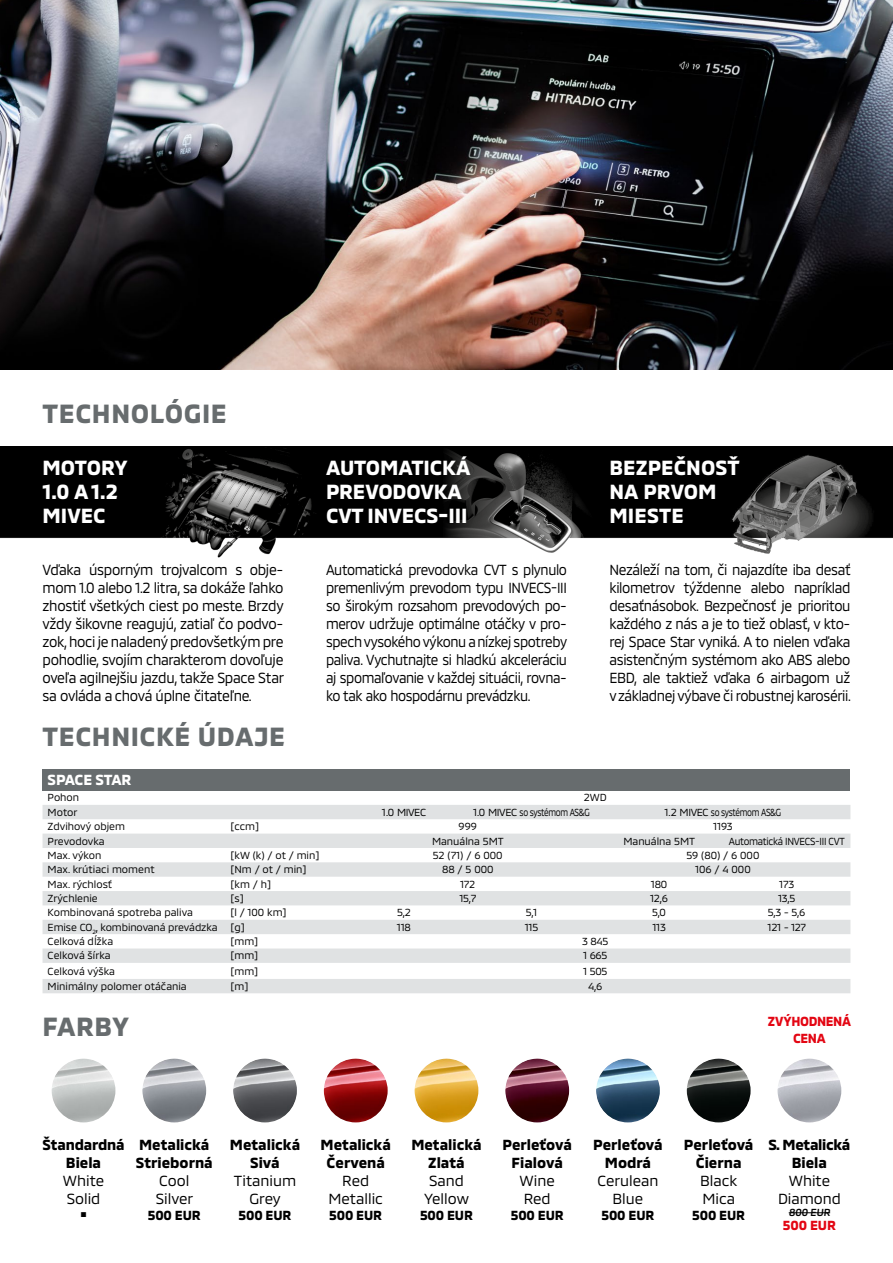
<style>
.page{position:relative;width:893px;height:1263px;background:#fff}
.page>*{position:absolute;margin:0;border:0;box-sizing:border-box;transform-origin:0 0}
.t1{font:700 27px "MMC";letter-spacing:.02em;color:#676c6e}
.t2{font:700 21px/24px "MMC";letter-spacing:-.005em;color:#fff}
.t3{font:15px/18px "MMC";letter-spacing:-.02em;color:#000;text-align:justify;scale:.9 1}
.t4{font:15px/18px "MMC";letter-spacing:-.02em;color:#000;text-align:justify;scale:.92 1}
.t5{font:15px/18px "MMC";letter-spacing:-.02em;color:#000;text-align:justify;scale:.93 1}
.t6{font:700 15px/18px "MMC";color:#000;text-align:center}
.t7{font:15px/18px "MMC";color:#000;text-align:center}
.t8{font:700 15px/18px "MMC";letter-spacing:-.02em;color:#000;text-align:center}
.t9{font:700 15px "MMC";letter-spacing:-.015em;color:#fff}
.t10{font:15px/18px "MMC";letter-spacing:-.02em;color:#000}
.t11{font:700 13.5px "MMC";letter-spacing:-.01em;color:#000}
.t12{font:700 13.5px/16.5px "MMC";letter-spacing:-.02em;color:#e30613;text-align:center}
.t13{font:10.5px "MMC";color:#000}
.t14{font:10.5px "MMC";letter-spacing:-.04em;color:#000}
.t15{font:10.5px "MMC";letter-spacing:-.03em;color:#000;scale:.91 1}
.t16{font:500 10.5px "MMC";color:#000}
.t17{font:700 10.5px "Arial";color:#000}
</style>
<div class="page">
<div style="left:43px;top:769px;width:807px;height:21px;background:#676c6e"></div>
<svg style="left:43px;top:805px;width:807px;height:188px;fill:#e0e2e3"></svg>
<img style="left:0;top:0;width:893px;height:370px">
<img style="left:142px;top:1059px;width:64px;height:63px;border-radius:32px">
<img style="left:777px;top:1059px;width:64px;height:63px;border-radius:32px">
<img style="left:233px;top:1059px;width:64px;height:63px;border-radius:32px">
<img style="left:324px;top:1059px;width:64px;height:63px;border-radius:32px">
<img style="left:415px;top:1059px;width:63px;height:63px;border-radius:32px">
<img style="left:505px;top:1059px;width:64px;height:63px;border-radius:32px">
<img style="left:596px;top:1059px;width:64px;height:63px;border-radius:32px">
<img style="left:687px;top:1059px;width:64px;height:63px;border-radius:32px">
<hr style="left:789px;top:1212px;width:41px;height:1px;background:#000">
<img style="left:0;top:446px;width:893px;height:112px">
<h1 class="t1" style="left:43px;top:393px;width:186px">TECHNOLÓGIE</h1>
<h2 class="t2" style="left:43px;top:453px;width:87px">MOTORY<br>1.0 A 1.2<br>MIVEC</h2>
<h2 class="t2" style="left:326px;top:453px;width:146px">AUTOMATICKÁ<br>PREVODOVKA<br>CVT INVECS-III</h2>
<h2 class="t2" style="left:609px;top:453px;width:132px">BEZPEČNOSŤ<br>NA PRVOM<br>MIESTE</h2>
<p class="t5" style="left:43px;top:559px;width:261px">Vďaka úsporným trojvalcom s obje&shy;mom 1.0 alebo 1.2 litra, sa dokáže ľahko zhostiť všetkých ciest po meste. Brzdy vždy šikovne reagujú, zatiaľ čo podvo&shy;zok, hoci je naladený predovšetkým pre pohodlie, svojím charakterom dovoľuje oveľa agilnejšiu jazdu, takže Space Star sa ovláda a chová úplne čitateľne.</p>
<p class="t3" style="left:326px;top:559px;width:270px">Automatická prevodovka CVT s plynulo premenlivým prevodom typu INVECS-III so širokým rozsahom prevodových po&shy;merov udržuje optimálne otáčky v pro&shy;spech vysokého výkonu a nízkej spotreby paliva. Vychutnajte si hladkú akceleráciu aj spomaľovanie v každej situácii, rovna&shy;ko tak ako hospodárnu prevádzku.</p>
<p class="t4" style="left:609px;top:559px;width:264px">Nezáleží na tom, či najazdíte iba desať kilometrov týždenne alebo napríklad desaťnásobok. Bezpečnosť je prioritou každého z nás a je to tiež oblasť, v kto&shy;rej Space Star vyniká. A to nielen vďaka asistenčným systémom ako ABS alebo EBD, ale taktiež vďaka 6 airbagom už v základnej výbave či robustnej karosérii.</p>
<h1 class="t1" style="left:43px;top:716px;width:244px">TECHNICKÉ ÚDAJE</h1>
<h3 class="t9" style="left:48px;top:768px;width:85px">SPACE STAR</h3>
<p class="t13" style="left:48px;top:789px;width:33px">Pohon</p>
<p class="t13" style="left:584px;top:789px;width:24px">2WD</p>
<p class="t13" style="left:48px;top:804px;width:31px">Motor</p>
<p class="t13" style="left:382px;top:804px;width:46px">1.0 MIVEC</p>
<p class="t14" style="left:473px;top:804px;width:118px">1.0 MIVEC so systémom AS&amp;G</p>
<p class="t14" style="left:664px;top:804px;width:118px">1.2 MIVEC so systémom AS&amp;G</p>
<p class="t13" style="left:48px;top:818px;width:79px">Zdvihový objem</p>
<p class="t13" style="left:230px;top:818px;width:30px">[ccm]</p>
<p class="t13" style="left:459px;top:818px;width:20px">999</p>
<p class="t13" style="left:713px;top:818px;width:21px">1193</p>
<p class="t13" style="left:48px;top:832px;width:59px">Prevodovka</p>
<p class="t13" style="left:432px;top:832px;width:73px">Manuálna 5MT</p>
<p class="t13" style="left:623px;top:832px;width:73px">Manuálna 5MT</p>
<p class="t15" style="left:729px;top:832px;width:129px">Automatická INVECS-III CVT</p>
<p class="t13" style="left:48px;top:847px;width:55px">Max. výkon</p>
<p class="t13" style="left:230px;top:847px;width:91px">[kW (k) / ot / min]</p>
<p class="t13" style="left:433px;top:847px;width:71px">52 (71) / 6 000</p>
<p class="t13" style="left:686px;top:847px;width:75px">59 (80) / 6 000</p>
<p class="t13" style="left:48px;top:861px;width:109px">Max. krútiaci moment</p>
<p class="t13" style="left:230px;top:861px;width:78px">[Nm / ot / min]</p>
<p class="t13" style="left:442px;top:861px;width:53px">88 / 5 000</p>
<p class="t13" style="left:695px;top:861px;width:57px">106 / 4 000</p>
<p class="t13" style="left:48px;top:875px;width:66px">Max. rýchlosť</p>
<p class="t13" style="left:230px;top:875px;width:42px">[km / h]</p>
<p class="t13" style="left:460px;top:875px;width:17px">172</p>
<p class="t13" style="left:651px;top:875px;width:18px">180</p>
<p class="t13" style="left:779px;top:875px;width:16px">173</p>
<p class="t13" style="left:48px;top:890px;width:52px">Zrýchlenie</p>
<p class="t13" style="left:230px;top:890px;width:15px">[s]</p>
<p class="t13" style="left:459px;top:890px;width:19px">15,7</p>
<p class="t13" style="left:650px;top:890px;width:19px">12,6</p>
<p class="t13" style="left:778px;top:890px;width:19px">13,5</p>
<p class="t13" style="left:48px;top:904px;width:147px">Kombinovaná spotreba paliva</p>
<p class="t13" style="left:230px;top:904px;width:58px">[l / 100 km]</p>
<p class="t13" style="left:397px;top:904px;width:15px">5,2</p>
<p class="t13" style="left:526px;top:904px;width:13px">5,1</p>
<p class="t13" style="left:652px;top:904px;width:15px">5,0</p>
<p class="t13" style="left:768px;top:904px;width:39px">5,3 - 5,6</p>
<p class="t13" style="left:48px;top:918px;width:199px">Emise CO<sub>2</sub>, kombinovaná prevádzka [g]</p>
<p class="t13" style="left:397px;top:918px;width:16px">118</p>
<p class="t13" style="left:525px;top:918px;width:15px">115</p>
<p class="t13" style="left:652px;top:918px;width:15px">113</p>
<p class="t13" style="left:767px;top:918px;width:40px">121 - 127</p>
<p class="t13" style="left:48px;top:933px;width:67px">Celková dĺžka</p>
<p class="t13" style="left:230px;top:933px;width:29px">[mm]</p>
<p class="t13" style="left:582px;top:933px;width:28px">3 845</p>
<p class="t13" style="left:48px;top:947px;width:65px">Celková šírka</p>
<p class="t13" style="left:230px;top:947px;width:29px">[mm]</p>
<p class="t13" style="left:583px;top:947px;width:26px">1 665</p>
<p class="t13" style="left:48px;top:962px;width:69px">Celková výška</p>
<p class="t13" style="left:230px;top:962px;width:29px">[mm]</p>
<p class="t13" style="left:583px;top:962px;width:26px">1 505</p>
<p class="t13" style="left:48px;top:978px;width:141px">Minimálny polomer otáčania</p>
<p class="t13" style="left:230px;top:978px;width:19px">[m]</p>
<p class="t13" style="left:588px;top:978px;width:16px">4,6</p>
<h1 class="t1" style="left:43px;top:1005px;width:88px">FARBY</h1>
<p class="t12" style="left:768px;top:1011px;width:85px">ZVÝHODNENÁ<br>CENA</p>
<h3 class="t6" style="left:43px;top:1134px;width:83px">Štandardná<br>Biela</h3>
<h3 class="t7" style="left:63px;top:1170px;width:43px;text-align:left">White<br>Solid</h3>
<p class="t17" style="left:80px;top:1206px;width:8px">■</p>
<h3 class="t6" style="left:136px;top:1134px;width:78px;text-align:left">Metalická<br>Strieborná</h3>
<h3 class="t7" style="left:156px;top:1170px;width:39px;text-align:left">Cool<br>Silver</h3>
<p class="t11" style="left:148px;top:1205px;width:54px">500 EUR</p>
<h3 class="t6" style="left:230px;top:1134px;width:72px">Metalická<br>Sivá</h3>
<h3 class="t7" style="left:234px;top:1170px;width:64px">Titanium<br>Grey</h3>
<p class="t11" style="left:239px;top:1205px;width:54px">500 EUR</p>
<h3 class="t6" style="left:321px;top:1134px;width:72px">Metalická<br>Červená</h3>
<h3 class="t7" style="left:328px;top:1170px;width:56px">Red<br>Metallic</h3>
<p class="t11" style="left:329px;top:1205px;width:54px">500 EUR</p>
<h3 class="t6" style="left:411px;top:1134px;width:72px">Metalická<br>Zlatá</h3>
<h3 class="t7" style="left:424px;top:1170px;width:46px">Sand<br>Yellow</h3>
<p class="t11" style="left:420px;top:1205px;width:54px">500 EUR</p>
<h3 class="t6" style="left:502px;top:1134px;width:71px">Perleťová<br>Fialová</h3>
<h3 class="t10" style="left:520px;top:1170px;width:37px">Wine<br>Red</h3>
<p class="t11" style="left:511px;top:1205px;width:54px">500 EUR</p>
<h3 class="t6" style="left:593px;top:1134px;width:71px">Perleťová<br>Modrá</h3>
<h3 class="t7" style="left:597px;top:1170px;width:63px">Cerulean<br>Blue</h3>
<p class="t11" style="left:601px;top:1205px;width:54px">500 EUR</p>
<h3 class="t6" style="left:684px;top:1134px;width:71px">Perleťová<br>Čierna</h3>
<h3 class="t7" style="left:700px;top:1170px;width:39px;text-align:left">Black<br>Mica</h3>
<p class="t11" style="left:692px;top:1205px;width:54px">500 EUR</p>
<h3 class="t8" style="left:768px;top:1134px;width:83px">S. Metalická<br>Biela</h3>
<h3 class="t7" style="left:778px;top:1170px;width:64px">White<br>Diamond</h3>
<p class="t16" style="left:789px;top:1204px;width:44px">800 EUR</p>
<p class="t12" style="left:783px;top:1215px;width:54px">500 EUR</p>
</div>
